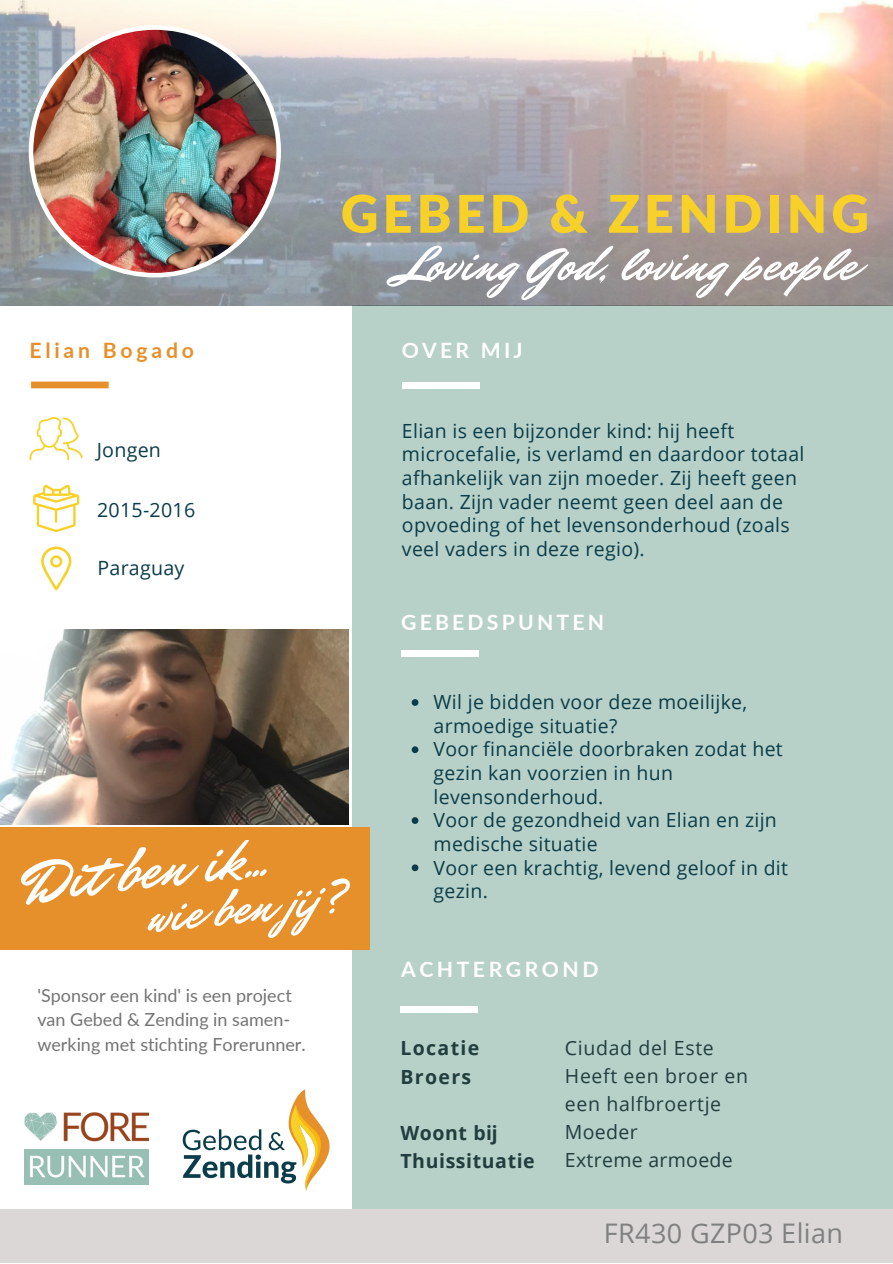
<style>
.page{position:relative;width:893px;height:1264px;background:#fff}
.page>*{position:absolute;margin:0;border:0;box-sizing:border-box;transform-origin:0 0}
.t1{font:59.25px "Mr Dafoe";color:#fff}
.t2{font:900 51.9px "Lato";letter-spacing:.08em;color:#f8d128}
.t3{font:50.1px "Mr Dafoe";letter-spacing:.015em;color:#fff}
.t4{font:49.95px "Mr Dafoe";color:#fff}
.t5{font:27px "Open Sans";letter-spacing:.015em;color:#808080}
.t6{font:700 21.15px "Lato";letter-spacing:.15em;color:#fff}
.t7{font:700 21.15px "Lato";letter-spacing:.18em;color:#e6902c}
.t8{font:19.65px "Open Sans";letter-spacing:.015em;color:#0b3c49}
.t9{font:19.5px/23.5px "Open Sans";letter-spacing:.015em;color:#0b3c49}
.t10{font:19.5px "Open Sans";letter-spacing:.035em;color:#213d3e}
.t11{font:700 19.5px/28px "Open Sans";letter-spacing:.03em;color:#213d3e}
.t12{font:19.5px "Open Sans";letter-spacing:.015em;color:#213d3e}
.t13{font:700 19.5px/28px "Open Sans";letter-spacing:.07em;color:#213d3e}
.t14{font:18px/24.8px "Lato";color:#737373}
</style>
<div class="page">
<svg style="left:33px;top:484px;width:46px;height:48px"></svg>
<svg style="left:41px;top:546px;width:30px;height:44px"></svg>
<svg style="left:30px;top:417px;width:52px;height:43px"></svg>
<div style="left:352px;top:305px;width:540px;height:903px;background:#b7d1c8"></div>
<div style="left:400px;top:1006px;width:78px;height:7px;background:#fff"></div>
<div style="left:0;top:827px;width:370px;height:122px;background:#e6902c"></div>
<img style="left:0;top:0;width:892px;height:305px">
<img style="left:29px;top:25px;width:252px;height:252px">
<div style="left:0;top:1209px;width:892px;height:53px;background:#dbd7d7"></div>
<svg style="left:183px;top:1089px;width:146px;height:101px"></svg>
<img style="left:24px;top:1112px;width:125px;height:72px">
<div style="left:402px;top:382px;width:77px;height:7px;background:#fff"></div>
<div style="left:31px;top:381px;width:78px;height:7px;background:#e6902c"></div>
<img style="left:0;top:629px;width:348px;height:195px">
<div style="left:401px;top:650px;width:77px;height:6px;background:#fff"></div>
<svg style="left:411px;top:699px;width:7px;height:7px"></svg>
<svg style="left:411px;top:746px;width:7px;height:7px"></svg>
<svg style="left:411px;top:817px;width:7px;height:7px"></svg>
<svg style="left:411px;top:864px;width:7px;height:7px"></svg>
<p class="t2" style="left:341px;top:181px;width:529px">GEBED &amp; ZENDING</p>
<p class="t3" style="left:397px;top:230px;width:461px">Loving God, loving people</p>
<p class="t7" style="left:29px;top:337px;width:166px">Elian Bogado</p>
<p class="t6" style="left:402px;top:337px;width:122px">OVER MIJ</p>
<p class="t8" style="left:97px;top:436px;width:66px">Jongen</p>
<p class="t8" style="left:97px;top:496px;width:100px">2015-2016</p>
<p class="t8" style="left:97px;top:553px;width:88px">Paraguay</p>
<p class="t1" style="left:17px;top:842px;width:247px;rotate:-6deg">Dit ben ik...</p>
<p class="t4" style="left:143px;top:883px;width:206px;rotate:-6deg">wie ben jij?</p>
<p class="t14" style="left:37px;top:982px;width:270px">'Sponsor een kind' is een project van Gebed &amp; Zending in samen&shy;werking met stichting Forerunner.</p>
<p class="t9" style="left:402px;top:418px;width:404px">Elian is een bijzonder kind: hij heeft microcefalie, is verlamd en daardoor totaal afhankelijk van zijn moeder. Zij heeft geen baan. Zijn vader neemt geen deel aan de opvoeding of het levensonderhoud (zoals veel vaders in deze regio).</p>
<p class="t6" style="left:401px;top:609px;width:204px">GEBEDSPUNTEN</p>
<p class="t9" style="left:433px;top:690px;width:315px">Wil je bidden voor deze moeilijke, armoedige situatie?</p>
<p class="t9" style="left:433px;top:737px;width:351px">Voor financiële doorbraken zodat het gezin kan voorzien in hun levensonderhoud.</p>
<p class="t9" style="left:433px;top:808px;width:345px">Voor de gezondheid van Elian en zijn medische situatie</p>
<p class="t9" style="left:433px;top:855px;width:356px">Voor een krachtig, levend geloof in dit gezin.</p>
<p class="t6" style="left:401px;top:956px;width:199px">ACHTERGROND</p>
<p class="t13" style="left:400px;top:1033px;width:80px">Locatie<br>Broers</p>
<p class="t11" style="left:400px;top:1118px;width:136px">Woont bĳ<br>Thuissituatie</p>
<p class="t10" style="left:565px;top:1033px;width:150px">Ciudad del Este</p>
<p class="t10" style="left:565px;top:1061px;width:185px">Heeft een broer en</p>
<p class="t10" style="left:565px;top:1090px;width:158px">een halfbroertje</p>
<p class="t10" style="left:565px;top:1118px;width:74px">Moeder</p>
<p class="t12" style="left:565px;top:1146px;width:169px">Extreme armoede</p>
<p class="t5" style="left:604px;top:1214px;width:240px">FR430 GZP03 Elian</p>
</div>
